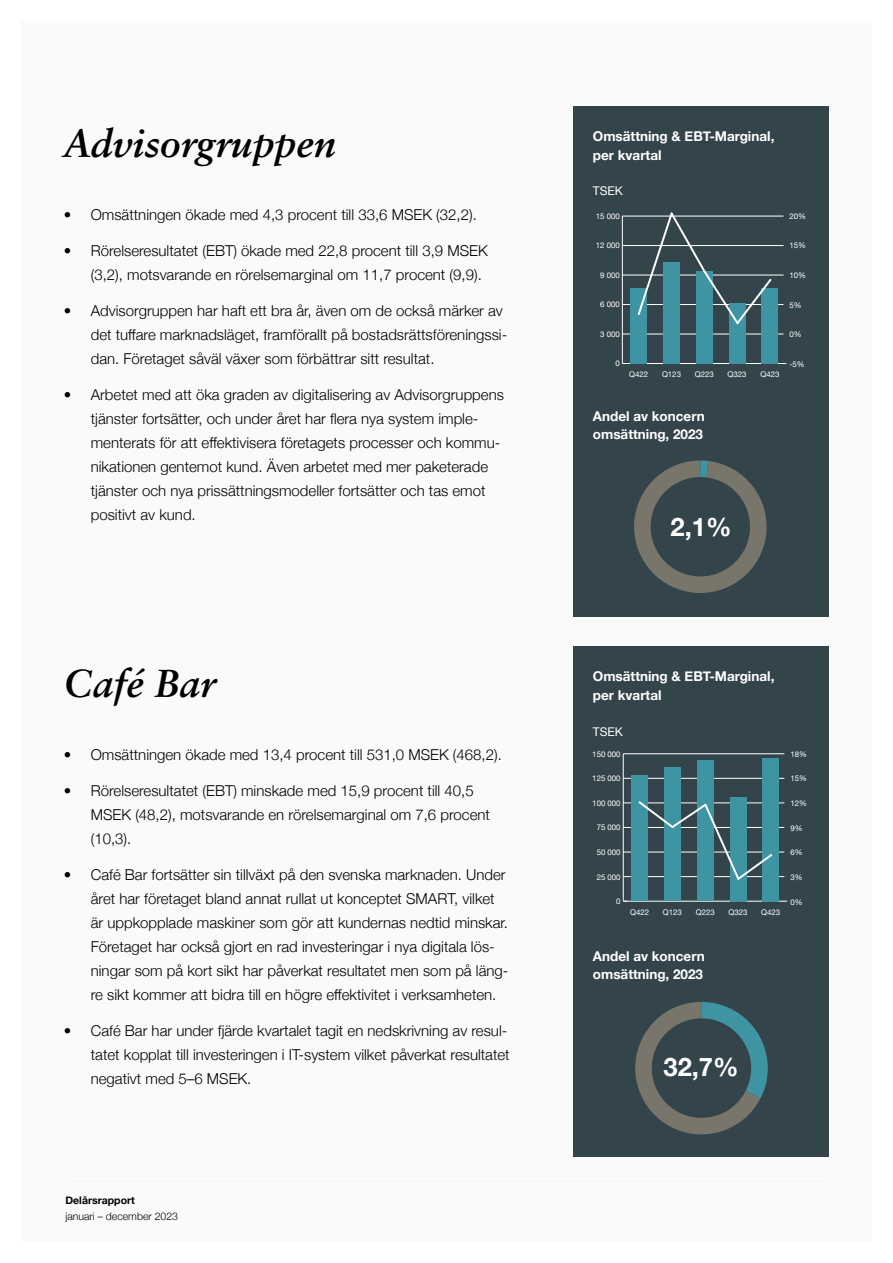
<style>
.page{position:relative;width:893px;height:1263px;background:#fff}
.page>*{position:absolute;margin:0;border:0;box-sizing:border-box;transform-origin:0 0}
.t1{font:italic 700 39px "Sabon LT Pro";color:#000}
.t2{font:700 25.5px "Helvetica Neue";color:#fff}
.t3{font:300 15px/24px "Helvetica Neue";color:#000}
.t4{font:700 13.5px/19.5px "Helvetica Neue";color:#fff}
.t5{font:12px "Helvetica Neue";color:#fff}
.t6{font:300 10.5px "Helvetica Neue";color:#000}
.t7{font:700 10.5px "Helvetica Neue";color:#000}
.t8{font:7.8px "Helvetica Neue";color:#fff}
</style>
<div class="page">
<div style="left:21px;top:21px;width:851px;height:1221px;background:#fafafa"></div>
<hr style="left:65px;top:1180px;width:765px;height:1px;background:#f9f5f3">
<div style="left:574px;top:106px;width:255px;height:511px;background:#34444b"></div>
<hr style="left:622px;top:363px;width:164px;height:1px;background:#fff">
<hr style="left:622px;top:216px;width:1px;height:147px;background:#fff">
<hr style="left:622px;top:334px;width:161px;height:1px;background:#fff">
<hr style="left:622px;top:304px;width:161px;height:1px;background:#fff">
<hr style="left:622px;top:275px;width:161px;height:1px;background:#fff">
<hr style="left:622px;top:245px;width:161px;height:1px;background:#fff">
<hr style="left:622px;top:216px;width:161px;height:1px;background:#fff">
<div style="left:630px;top:288px;width:17px;height:75px;background:#3f94a4"></div>
<div style="left:663px;top:262px;width:17px;height:101px;background:#3f94a4"></div>
<div style="left:696px;top:271px;width:16px;height:92px;background:#3f94a4"></div>
<div style="left:729px;top:303px;width:16px;height:60px;background:#3f94a4"></div>
<div style="left:762px;top:288px;width:16px;height:75px;background:#3f94a4"></div>
<svg style="left:636px;top:212px;width:137px;height:114px"></svg>
<div style="left:574px;top:646px;width:255px;height:511px;background:#34444b"></div>
<hr style="left:623px;top:901px;width:164px;height:1px;background:#fff">
<hr style="left:623px;top:754px;width:1px;height:147px;background:#fff">
<hr style="left:623px;top:876px;width:161px;height:1px;background:#fff">
<hr style="left:623px;top:852px;width:161px;height:1px;background:#fff">
<hr style="left:623px;top:827px;width:161px;height:1px;background:#fff">
<hr style="left:623px;top:803px;width:161px;height:1px;background:#fff">
<hr style="left:623px;top:778px;width:161px;height:1px;background:#fff">
<hr style="left:623px;top:753px;width:161px;height:1px;background:#fff">
<div style="left:631px;top:775px;width:17px;height:126px;background:#3f94a4"></div>
<div style="left:664px;top:767px;width:17px;height:134px;background:#3f94a4"></div>
<div style="left:697px;top:760px;width:16px;height:141px;background:#3f94a4"></div>
<div style="left:730px;top:797px;width:16px;height:104px;background:#3f94a4"></div>
<div style="left:763px;top:758px;width:16px;height:143px;background:#3f94a4"></div>
<svg style="left:638px;top:799px;width:135px;height:82px"></svg>
<svg style="left:635px;top:1002px;width:133px;height:133px"></svg>
<svg style="left:634px;top:460px;width:133px;height:133px"></svg>
<h1 class="t1" style="left:64px;top:119px;width:274px">Advisorgruppen</h1>
<p class="t4" style="left:593px;top:127px;width:183px">Omsättning &amp; EBT-Marginal, per kvartal</p>
<p class="t5" style="left:593px;top:182px;width:32px">TSEK</p>
<p class="t3" style="left:64px;top:201px;width:415px">• Omsättningen ökade med 4,3 procent till 33,6 MSEK (32,2).</p>
<p class="t3" style="left:91px;top:237px;width:398px;text-indent:-27px">• Rörelseresultatet (EBT) ökade med 22,8 procent till 3,9 MSEK (3,2), motsvarande en rörelsemarginal om 11,7 procent (9,9).</p>
<p class="t3" style="left:91px;top:297px;width:418px;text-indent:-27px">• Advisorgruppen har haft ett bra år, även om de också märker av det tuffare marknadsläget, framförallt på bostadsrättsföreningssi&shy;dan. Företaget såväl växer som förbättrar sitt resultat.</p>
<p class="t3" style="left:91px;top:381px;width:415px;text-indent:-27px">• Arbetet med att öka graden av digitalisering av Advisorgruppens tjänster fortsätter, och under året har flera nya system imple&shy;menterats för att effektivisera företagets processer och kommu&shy;nikationen gentemot kund. Även arbetet med mer paketerade tjänster och nya prissättningsmodeller fortsätter och tas emot positivt av kund.</p>
<p class="t8" style="left:596px;top:211px;width:26px">15 000</p>
<p class="t8" style="left:596px;top:240px;width:26px">12 000</p>
<p class="t8" style="left:600px;top:269px;width:21px">9 000</p>
<p class="t8" style="left:600px;top:299px;width:21px">6 000</p>
<p class="t8" style="left:600px;top:328px;width:21px">3 000</p>
<p class="t8" style="left:615px;top:358px;width:6px">0</p>
<p class="t8" style="left:629px;top:369px;width:21px">Q422</p>
<p class="t8" style="left:662px;top:369px;width:21px">Q123</p>
<p class="t8" style="left:695px;top:369px;width:21px">Q223</p>
<p class="t8" style="left:728px;top:369px;width:21px">Q323</p>
<p class="t8" style="left:760px;top:369px;width:21px">Q423</p>
<p class="t4" style="left:593px;top:408px;width:114px;line-height:18px">Andel av koncern omsättning, 2023</p>
<h2 class="t2" style="left:671px;top:507px;width:62px">2,1%</h2>
<p class="t8" style="left:789px;top:210px;width:18px">20%</p>
<p class="t8" style="left:789px;top:240px;width:18px">15%</p>
<p class="t8" style="left:789px;top:270px;width:18px">10%</p>
<p class="t8" style="left:789px;top:299px;width:14px">5%</p>
<p class="t8" style="left:789px;top:329px;width:14px">0%</p>
<p class="t8" style="left:789px;top:358px;width:17px">-5%</p>
<h1 class="t1" style="left:64px;top:659px;width:153px">Café Bar</h1>
<p class="t4" style="left:593px;top:667px;width:183px">Omsättning &amp; EBT-Marginal, per kvartal</p>
<p class="t5" style="left:593px;top:722px;width:32px">TSEK</p>
<p class="t3" style="left:64px;top:741px;width:440px">• Omsättningen ökade med 13,4 procent till 531,0 MSEK (468,2).</p>
<p class="t3" style="left:91px;top:777px;width:401px;text-indent:-27px">• Rörelseresultatet (EBT) minskade med 15,9 procent till 40,5<br>MSEK (48,2), motsvarande en rörelsemarginal om 7,6 procent (10,3).</p>
<p class="t3" style="left:91px;top:861px;width:419px;text-indent:-27px">• Café Bar fortsätter sin tillväxt på den svenska marknaden. Under året har företaget bland annat rullat ut konceptet SMART, vilket är uppkopplade maskiner som gör att kundernas nedtid minskar.<br>Företaget har också gjort en rad investeringar i nya digitala lös&shy;ningar som på kort sikt har påverkat resultatet men som på läng&shy;re sikt kommer att bidra till en högre effektivitet i verksamheten.</p>
<p class="t3" style="left:91px;top:1017px;width:420px;text-indent:-27px">• Café Bar har under fjärde kvartalet tagit en nedskrivning av resul&shy;tatet kopplat till investeringen i IT-system vilket påverkat resultatet negativt med 5–6 MSEK.</p>
<p class="t8" style="left:592px;top:748px;width:30px">150 000</p>
<p class="t8" style="left:592px;top:773px;width:30px">125 000</p>
<p class="t8" style="left:592px;top:797px;width:30px">100 000</p>
<p class="t8" style="left:597px;top:822px;width:26px">75 000</p>
<p class="t8" style="left:597px;top:846px;width:26px">50 000</p>
<p class="t8" style="left:597px;top:871px;width:26px">25 000</p>
<p class="t8" style="left:616px;top:896px;width:6px">0</p>
<p class="t8" style="left:630px;top:907px;width:21px">Q422</p>
<p class="t8" style="left:663px;top:907px;width:21px">Q123</p>
<p class="t8" style="left:696px;top:907px;width:21px">Q223</p>
<p class="t8" style="left:728px;top:907px;width:21px">Q323</p>
<p class="t8" style="left:761px;top:907px;width:21px">Q423</p>
<p class="t4" style="left:593px;top:948px;width:114px;line-height:18px">Andel av koncern omsättning, 2023</p>
<h2 class="t2" style="left:663px;top:1047px;width:77px">32,7%</h2>
<p class="t8" style="left:790px;top:748px;width:18px">18%</p>
<p class="t8" style="left:790px;top:773px;width:18px">15%</p>
<p class="t8" style="left:790px;top:798px;width:18px">12%</p>
<p class="t8" style="left:790px;top:822px;width:14px">9%</p>
<p class="t8" style="left:790px;top:847px;width:14px">6%</p>
<p class="t8" style="left:790px;top:872px;width:14px">3%</p>
<p class="t8" style="left:790px;top:896px;width:14px">0%</p>
<p class="t7" style="left:65px;top:1192px;width:71px">Delårsrapport</p>
<p class="t6" style="left:65px;top:1208px;width:114px">januari – december 2023</p>
</div>
